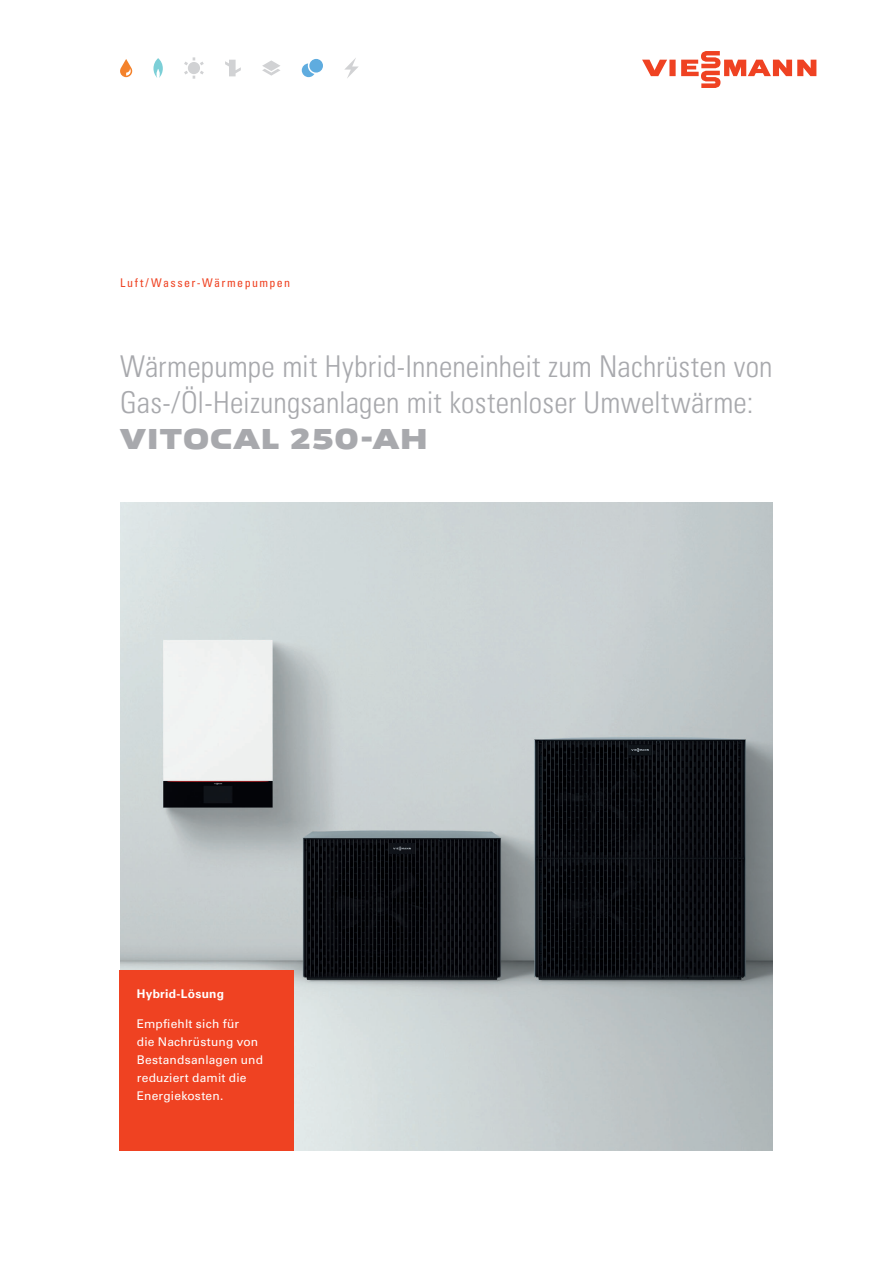
<style>
.page{position:relative;width:893px;height:1263px;background:#fff}
.page>*{position:absolute;margin:0;border:0;box-sizing:border-box;transform-origin:0 0}
.t1{font:30px/36px "Univers LTCYR 47 Light Cond";letter-spacing:.005em;color:#a8a9ad}
.t2{font:700 30px "Viessmann Wide";letter-spacing:.025em;color:#a8a9ad}
.t3{font:12px/18px "Univers LTCYR 55 Roman";letter-spacing:.015em;color:#fff}
.t4{font:condensed 12px "Univers LTCYR 57";letter-spacing:.115em;color:#ef4222}
.t5{font:700 12px "Univers LTCYR 65";letter-spacing:.02em;color:#fff}
</style>
<div class="page">
<img style="left:120px;top:503px;width:653px;height:648px">
<div style="left:120px;top:971px;width:174px;height:180px;background:#ef4222"></div>
<svg style="left:642px;top:51px;width:174px;height:37px"></svg>
<svg style="left:302px;top:59px;width:21px;height:18px"></svg>
<svg style="left:344px;top:58px;width:15px;height:20px"></svg>
<svg style="left:184px;top:57px;width:20px;height:22px"></svg>
<svg style="left:225px;top:60px;width:16px;height:16px"></svg>
<svg style="left:262px;top:60px;width:18px;height:16px"></svg>
<svg style="left:153px;top:58px;width:10px;height:20px"></svg>
<svg style="left:120px;top:59px;width:12px;height:18px"></svg>
<p class="t4" style="left:120px;top:277px;width:172px">Luft/Wasser-Wärmepumpen</p>
<p class="t1" style="left:120px;top:349px;width:654px">Wärmepumpe mit Hybrid-Inneneinheit zum Nachrüsten von<br>Gas-/Öl-Heizungsanlagen mit kostenloser Umweltwärme:</p>
<p class="t2" style="left:120px;top:429px;width:310px">VITOCAL 250-AH</p>
<p class="t5" style="left:137px;top:989px;width:89px">Hybrid-Lösung</p>
<p class="t3" style="left:137px;top:1015px;width:128px">Empfiehlt sich für<br>die Nachrüstung von<br>Bestandsanlagen und reduziert damit die<br>Energiekosten.</p>
</div>
